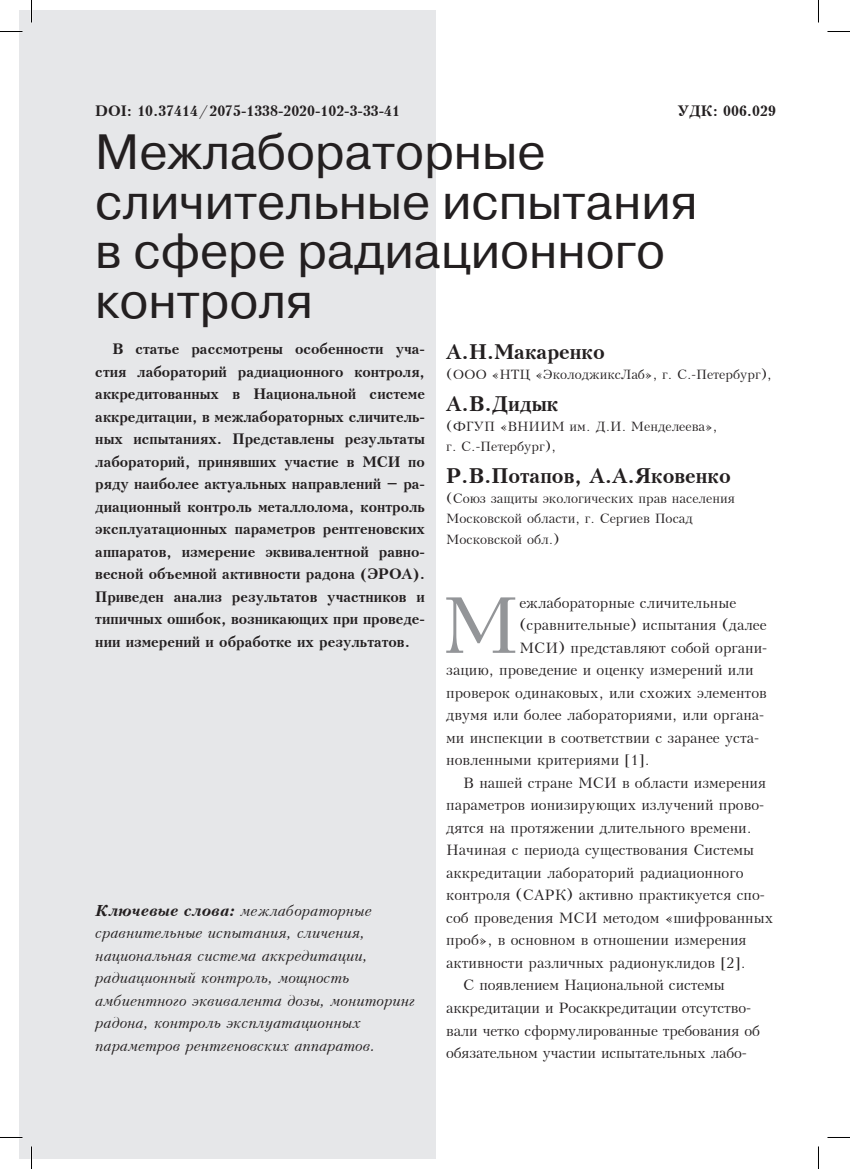
<style>
.page{position:relative;width:850px;height:1169px;background:#fff}
.page>*{position:absolute;margin:0;border:0;box-sizing:border-box;transform-origin:0 0}
.Основной_текст{font:79.8px "Peterburg";color:#939598}
.Заголовок_статьи{font:49.5px/49.5px "Pragmatica C";color:#231f20}
.Авторы_статьи{font:700 21px "Peterburg";color:#231f20}
.Основной_текст-2{font:15px/22.5px "Peterburg";color:#231f20}
.Врез{font:700 15px/22.5px "Peterburg";color:#231f20;text-align:justify}
.Ключевые_слова{font:italic 15px/22.5px "Peterburg";color:#231f20}
.Авторы_Адрес{font:13.5px/20.2px "Peterburg";color:#231f20}
.s1{font-weight:700}
</style>
<div class="page">
<div style="left:19px;top:10px;width:416px;height:1148px;background:#e6e7e9"></div>
<hr style="left:0;top:1136px;width:22px;height:2px;background:#fff">
<svg style="left:0;top:31px;width:22px;height:1px"></svg>
<svg style="left:827px;top:31px;width:23px;height:1px"></svg>
<svg style="left:0;top:1137px;width:22px;height:1px"></svg>
<svg style="left:827px;top:1137px;width:23px;height:1px"></svg>
<svg style="left:31px;top:0;width:1px;height:23px"></svg>
<svg style="left:31px;top:1146px;width:1px;height:23px"></svg>
<svg style="left:818px;top:0;width:1px;height:23px"></svg>
<svg style="left:818px;top:1146px;width:1px;height:23px"></svg>
<p class="Врез" style="left:95px;top:99px;width:306px">DOI: 10.37414/2075-1338-2020-102-3-33-41</p>
<p class="Врез" style="left:677px;top:99px;width:100px">УДК: 006.029</p>
<p class="Заголовок_статьи" style="left:95px;top:128px;width:604px">Межлабораторные сличительные испытания в сфере радиационного контроля</p>
<p class="Врез" style="left:95px;top:338px;width:331px;text-indent:17px">В статье рассмотрены особенности уча&shy;стия лабораторий радиационного контроля, аккредитованных в Национальной системе аккредитации, в межлабораторных сличитель&shy;ных испытаниях. Представлены результаты лабораторий, принявших участие в МСИ по ряду наиболее актуальных направлений – ра&shy;диационный контроль металлолома, контроль эксплуатационных параметров рентгеновских аппаратов, измерение эквивалентной равно&shy;весной объемной активности радона (ЭРОА).<br>Приведен анализ результатов участников и типичных ошибок, возникающих при проведе&shy;нии измерений и обработке их результатов.</p>
<p class="Авторы_статьи" style="left:446px;top:339px;width:160px">А.Н.Макаренко</p>
<p class="Авторы_Адрес" style="left:446px;top:364px;width:327px">(ООО «НТЦ «ЭколоджиксЛаб», г. С.-Петербург),</p>
<p class="Авторы_статьи" style="left:446px;top:391px;width:114px">А.В.Дидык</p>
<p class="Авторы_Адрес" style="left:446px;top:416px;width:273px">(ФГУП «ВНИИМ им. Д.И. Менделеева», г. С.‑Петербург),</p>
<p class="Авторы_статьи" style="left:446px;top:463px;width:286px">Р.В.Потапов, А.А.Яковенко</p>
<p class="Авторы_Адрес" style="left:446px;top:488px;width:290px">(Союз защиты экологических прав населения<br>Московской области, г. Сергиев Посад<br>Московской обл.)</p>
<p class="Основной_текст" style="left:441px;top:579px;width:80px">М</p>
<p class="Основной_текст-2" style="left:519px;top:591px;width:218px">ежлабораторные сличительные</p>
<p class="Основной_текст-2" style="left:519px;top:614px;width:249px">(сравнительные) испытания (далее</p>
<p class="Основной_текст-2" style="left:519px;top:636px;width:249px">МСИ) представляют собой органи-</p>
<p class="Основной_текст-2" style="left:446px;top:659px;width:309px">зацию, проведение и оценку измерений или</p>
<p class="Основной_текст-2" style="left:446px;top:681px;width:322px">проверок одинаковых, или схожих элементов</p>
<p class="Основной_текст-2" style="left:446px;top:704px;width:319px">двумя или более лабораториями, или органа-</p>
<p class="Основной_текст-2" style="left:446px;top:726px;width:314px">ми инспекции в соответствии с заранее уста-</p>
<p class="Основной_текст-2" style="left:446px;top:749px;width:205px">новленными критериями [1].</p>
<p class="Основной_текст-2" style="left:446px;top:771px;width:328px;text-indent:17px">В нашей стране МСИ в области измерения параметров ионизирующих излучений прово&shy;дятся на протяжении длительного времени.<br>Начиная с периода существования Системы аккредитации лабораторий радиационного контроля (САРК) активно практикуется спо&shy;соб проведения МСИ методом «шифрованных проб», в основном в отношении измерения активности различных радионуклидов [2].</p>
<p class="Основной_текст-2" style="left:446px;top:974px;width:315px;text-indent:17px">С появлением Национальной системы аккредитации и Росаккредитации отсутство&shy;вали четко сформулированные требования об обязательном участии испытательных лабо-</p>
<p class="Ключевые_слова" style="left:95px;top:899px;width:321px"><span class="s1">Ключевые слова:</span> межлабораторные сравнительные испытания, сличения, национальная система аккредитации, радиационный контроль, мощность амбиентного эквивалента дозы, мониторинг радона, контроль эксплуатационных параметров рентгеновских аппаратов.</p>
</div>
